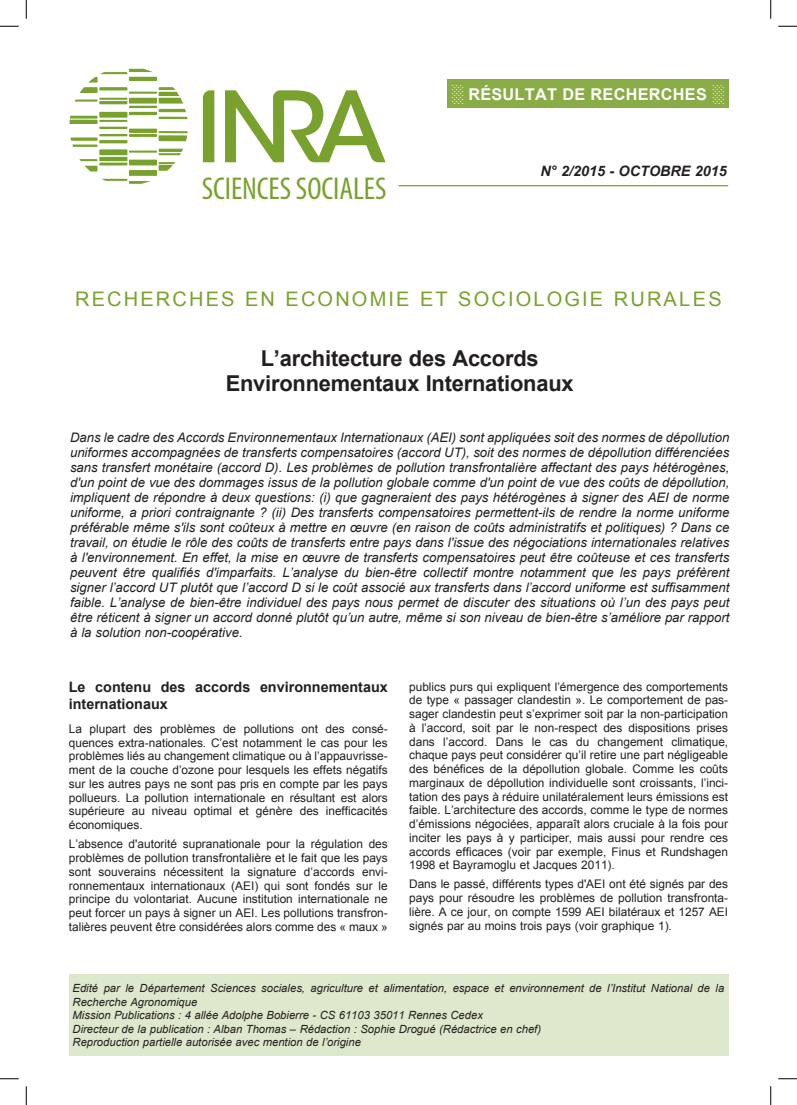
<style>
.page{position:relative;width:797px;height:1105px;background:#fff}
.page>*{position:absolute;margin:0;border:0;box-sizing:border-box;transform-origin:0 0}
.t1{font:condensed 31.75px "Myriad Pro";letter-spacing:-.005em;color:#78a22d}
.t2{font:700 21.88px/25px "Arial";letter-spacing:-.01em;color:#231f20;text-align:center}
.t3{font:20px "Arial";letter-spacing:.11em;color:#78a22d}
.t4{font:700 16.25px "Arial";letter-spacing:.015em;color:#fff}
.t5{font:700 14.38px/16.2px "Arial";color:#231f20}
.t6{font:italic 700 14.38px "Arial";color:#231f20}
.t7{font:italic 13.12px/15px "Arial";color:#231f20;text-align:justify}
.t8{font:11.88px/13.8px "Arial";color:#231f20;text-align:justify}
.t9{font:italic 11.25px/13.5px "Arial";color:#231f20}
</style>
<div class="page">
<hr style="left:398px;top:185px;width:330px;height:1px;background:#78a22d">
<svg style="left:203px;top:90px;width:182px;height:72px"></svg>
<svg style="left:70px;top:137px;width:27px;height:10px"></svg>
<svg style="left:79px;top:159px;width:18px;height:13px"></svg>
<svg style="left:69px;top:116px;width:28px;height:8px"></svg>
<svg style="left:75px;top:100px;width:22px;height:2px"></svg>
<svg style="left:80px;top:69px;width:73px;height:24px"></svg>
<hr style="left:129px;top:134px;width:28px;height:3px;background:#78a22d">
<hr style="left:129px;top:112px;width:28px;height:3px;background:#78a22d">
<hr style="left:129px;top:151px;width:28px;height:2px;background:#78a22d">
<hr style="left:129px;top:129px;width:28px;height:4px;background:#78a22d">
<hr style="left:129px;top:106px;width:28px;height:2px;background:#78a22d">
<hr style="left:99px;top:87px;width:28px;height:3px;background:#78a22d">
<div style="left:129px;top:160px;width:28px;height:5px;background:#78a22d"></div>
<div style="left:129px;top:170px;width:28px;height:6px;background:#78a22d"></div>
<svg style="left:159px;top:131px;width:29px;height:10px"></svg>
<svg style="left:159px;top:149px;width:24px;height:6px"></svg>
<hr style="left:129px;top:77px;width:28px;height:4px;background:#78a22d">
<hr style="left:129px;top:92px;width:28px;height:2px;background:#78a22d">
<svg style="left:159px;top:162px;width:16px;height:9px"></svg>
<div style="left:129px;top:98px;width:28px;height:6px;background:#78a22d"></div>
<svg style="left:102px;top:179px;width:48px;height:5px"></svg>
<hr style="left:99px;top:157px;width:28px;height:4px;background:#78a22d">
<hr style="left:99px;top:163px;width:28px;height:2px;background:#78a22d">
<svg style="left:159px;top:87px;width:28px;height:32px"></svg>
<hr style="left:99px;top:98px;width:28px;height:2px;background:#78a22d">
<div style="left:99px;top:112px;width:28px;height:6px;background:#78a22d"></div>
<hr style="left:99px;top:120px;width:28px;height:2px;background:#78a22d">
<hr style="left:99px;top:101px;width:28px;height:3px;background:#78a22d">
<hr style="left:99px;top:140px;width:28px;height:3px;background:#78a22d">
<div style="left:99px;top:149px;width:28px;height:6px;background:#78a22d"></div>
<hr style="left:99px;top:127px;width:28px;height:2px;background:#78a22d">
<hr style="left:99px;top:134px;width:28px;height:2px;background:#78a22d">
<div style="left:447px;top:79px;width:281px;height:29px;background:#89ac46"></div>
<div style="left:69px;top:974px;width:659px;height:82px;background:#dee8cc"></div>
<svg style="left:0;top:25px;width:19px;height:2px"></svg>
<svg style="left:778px;top:25px;width:19px;height:2px"></svg>
<svg style="left:0;top:1078px;width:19px;height:1px"></svg>
<svg style="left:778px;top:1078px;width:19px;height:1px"></svg>
<svg style="left:25px;top:0;width:2px;height:19px"></svg>
<svg style="left:25px;top:1086px;width:2px;height:19px"></svg>
<svg style="left:770px;top:0;width:1px;height:19px"></svg>
<svg style="left:770px;top:1086px;width:1px;height:19px"></svg>
<h1 class="t1" style="left:202px;top:169px;width:186px">SCIENCES SOCIALES</h1>
<h3 class="t4" style="left:451px;top:83px;width:274px">░ RÉSULTAT DE RECHERCHES ░</h3>
<p class="t6" style="left:540px;top:162px;width:188px">N° 2/2015 - OCTOBRE 2015</p>
<h3 class="t3" style="left:75px;top:286px;width:648px">RECHERCHES EN ECONOMIE ET SOCIOLOGIE RURALES</h3>
<h2 class="t2" style="left:226px;top:347px;width:349px">L’architecture des Accords<br>Environnementaux Internationaux</h2>
<p class="t7" style="left:70px;top:430px;width:661px">Dans le cadre des Accords Environnementaux Internationaux (AEI) sont appliquées soit des normes de dépollution uniformes accompagnées de transferts compensatoires (accord UT), soit des normes de dépollution différenciées sans transfert monétaire (accord D). Les problèmes de pollution transfrontalière affectant des pays hétérogènes, d'un point de vue des dommages issus de la pollution globale comme d'un point de vue des coûts de dépollution, impliquent de répondre à deux questions: (i) que gagneraient des pays hétérogènes à signer des AEI de norme uniforme, a priori contraignante ? (ii) Des transferts compensatoires permettent-ils de rendre la norme uniforme préférable même s'ils sont coûteux à mettre en œuvre (en raison de coûts administratifs et politiques) ? Dans ce travail, on étudie le rôle des coûts de transferts entre pays dans l'issue des négociations internationales relatives à l'environnement. En effet, la mise en œuvre de transferts compensatoires peut être coûteuse et ces transferts peuvent être qualifiés d'imparfaits. L’analyse du bien-être collectif montre notamment que les pays préfèrent signer l’accord UT plutôt que l’accord D si le coût associé aux transferts dans l’accord uniforme est suffisamment faible. L’analyse de bien-être individuel des pays nous permet de discuter des situations où l’un des pays peut être réticent à signer un accord donné plutôt qu’un autre, même si son niveau de bien-être s’améliore par rapport à la solution non-coopérative.</p>
<p class="t5" style="left:69px;top:680px;width:320px">Le contenu des accords environnementaux internationaux</p>
<p class="t8" style="left:69px;top:722px;width:320px">La plupart des problèmes de pollutions ont des consé&shy;quences extra-nationales. C’est notamment le cas pour les problèmes liés au changement climatique ou à l’appauvrisse&shy;ment de la couche d’ozone pour lesquels les effets négatifs sur les autres pays ne sont pas pris en compte par les pays pollueurs. La pollution internationale en résultant est alors supérieure au niveau optimal et génère des inefficacités économiques.</p>
<p class="t8" style="left:69px;top:837px;width:320px">L’absence d'autorité supranationale pour la régulation des problèmes de pollution transfrontalière et le fait que les pays sont souverains nécessitent la signature d’accords envi&shy;ronnementaux internationaux (AEI) qui sont fondés sur le principe du volontariat. Aucune institution internationale ne peut forcer un pays à signer un AEI. Les pollutions transfron&shy;talières peuvent être considérées alors comme des « maux »</p>
<p class="t8" style="left:409px;top:679px;width:320px">publics purs qui expliquent l’émergence des comportements de type « passager clandestin ». Le comportement de pas&shy;sager clandestin peut s’exprimer soit par la non-participation à l’accord, soit par le non-respect des dispositions prises dans l’accord. Dans le cas du changement climatique, chaque pays peut considérer qu’il retire une part négligeable des bénéfices de la dépollution globale. Comme les coûts marginaux de dépollution individuelle sont croissants, l’inci&shy;tation des pays à réduire unilatéralement leurs émissions est faible. L’architecture des accords, comme le type de normes d’émissions négociées, apparaît alors cruciale à la fois pour inciter les pays à y participer, mais aussi pour rendre ces accords efficaces (voir par exemple, Finus et Rundshagen 1998 et Bayramoglu et Jacques 2011).</p>
<p class="t8" style="left:409px;top:877px;width:320px">Dans le passé, différents types d'AEI ont été signés par des pays pour résoudre les problèmes de pollution transfronta&shy;lière. A ce jour, on compte 1599 AEI bilatéraux et 1257 AEI signés par au moins trois pays (voir graphique 1).</p>
<p class="t9" style="left:73px;top:981px;width:653px">Edité par le Département Sciences sociales, agriculture et alimentation, espace et environnement de l’Institut National de la Recherche Agronomique<br>Mission Publications : 4 allée Adolphe Bobierre - CS 61103 35011 Rennes Cedex<br>Directeur de la publication : Alban Thomas – Rédaction : Sophie Drogué (Rédactrice en chef)<br>Reproduction partielle autorisée avec mention de l’origine</p>
</div>
